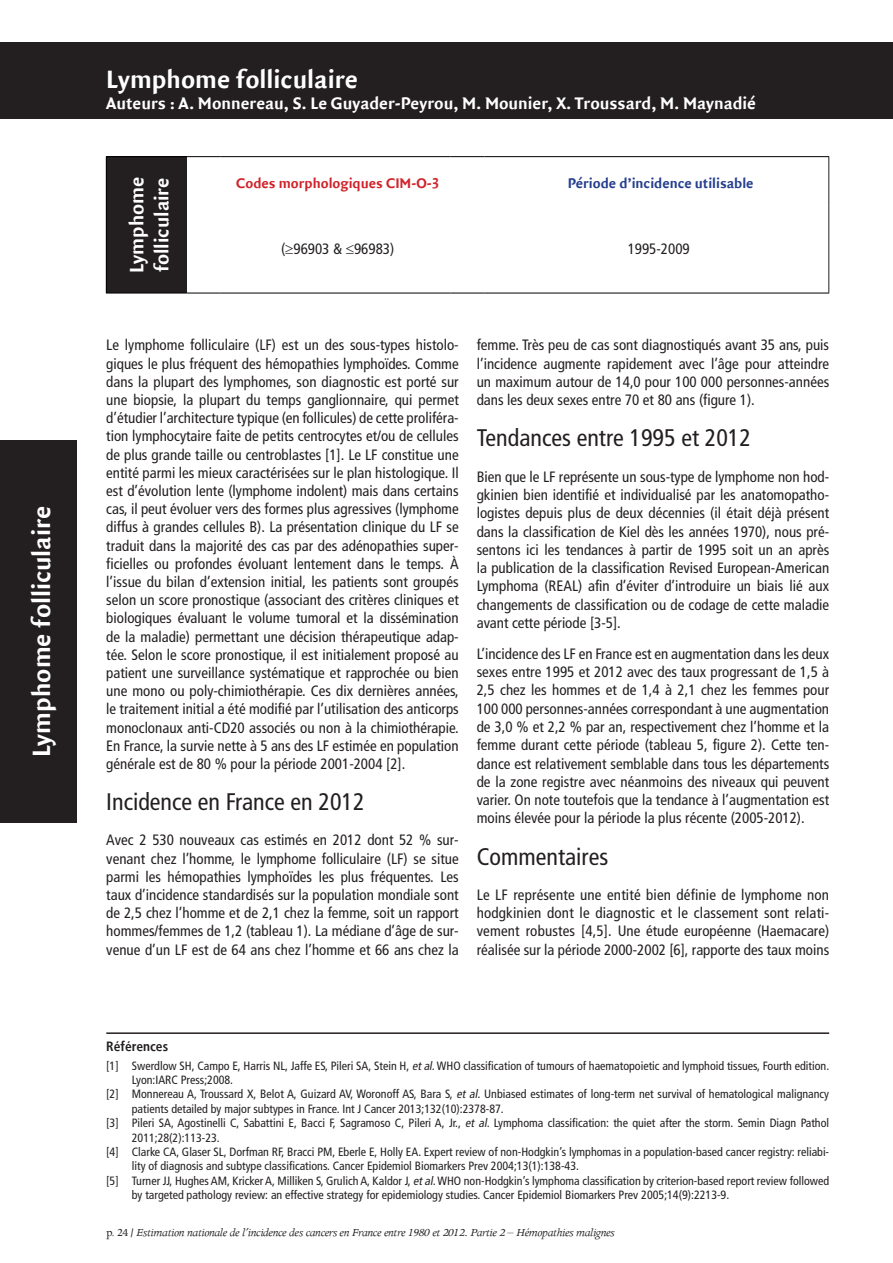
<style>
.page{position:relative;width:893px;height:1263px;background:#fff}
.page>*{position:absolute;margin:0;border:0;box-sizing:border-box;transform-origin:0 0}
.TitrePartie{font:700 27px "Quadraat Sans";color:#fff}
.Titres1P1Fiches{font:condensed 24px "Frutiger";color:#231f20}
.TitrePartie-2{font:700 21px/25.2px "Quadraat Sans";color:#fff}
.AuteurTitrePartie{font:700 18px "Quadraat Sans";color:#fff}
.Body{font:condensed 15px/18.1px "Frutiger";color:#231f20;text-align:justify}
.Tab_Sous-titre{font:700 15px "Quadraat Sans";color:#253f8e}
.Tab_Sous-titre-2{font:700 15px "Quadraat Sans";color:#d1232a}
.Tab_body{font:condensed 15px "Frutiger";color:#231f20}
.REFERENCE_nbp{font:700 condensed 13.5px "Frutiger";color:#231f20}
.NoteBasPage{font:condensed 12px/14.4px "Frutiger";color:#231f20}
.t1{font:italic 12px "Apollo";letter-spacing:-.03em;color:#231f20}
.s1{font-style:italic}
.s2{font-style:normal}
.s3{font-family:"Quadraat Sans Caps";font-style:normal}
</style>
<div class="page">
<div style="left:0;top:43px;width:893px;height:76px;background:#231f20"></div>
<div style="left:0;top:440px;width:77px;height:383px;background:#231f20"></div>
<hr style="left:106px;top:1032px;width:723px;height:2px;background:#231f20">
<div style="left:106px;top:157px;width:81px;height:136px;background:#231f20"></div>
<hr style="left:106px;top:156px;width:81px;height:1px;background:#000">
<hr style="left:106px;top:157px;width:1px;height:48px;background:#000">
<hr style="left:187px;top:156px;width:34px;height:1px;background:#000">
<hr style="left:221px;top:156px;width:229px;height:1px;background:#000">
<hr style="left:450px;top:156px;width:34px;height:1px;background:#000">
<hr style="left:484px;top:156px;width:345px;height:1px;background:#000">
<hr style="left:106px;top:205px;width:1px;height:88px;background:#000">
<hr style="left:106px;top:293px;width:81px;height:1px;background:#000">
<hr style="left:187px;top:293px;width:34px;height:1px;background:#000">
<hr style="left:221px;top:293px;width:229px;height:1px;background:#000">
<hr style="left:450px;top:293px;width:34px;height:1px;background:#000">
<hr style="left:484px;top:293px;width:345px;height:1px;background:#000">
<hr style="left:828px;top:157px;width:1px;height:48px;background:#231f20">
<hr style="left:828px;top:205px;width:1px;height:88px;background:#231f20">
<p class="TitrePartie" style="left:26px;top:757px;width:253px;rotate:-90deg">Lymphome folliculaire</p>
<p class="TitrePartie" style="left:106px;top:64px;width:253px">Lymphome folliculaire</p>
<p class="AuteurTitrePartie" style="left:106px;top:93px;width:651px">Auteurs : A. Monnereau, S. Le Guyader-Peyrou, M. Mounier, X. Troussard, M. Maynadié</p>
<p class="TitrePartie-2" style="left:125px;top:273px;width:98px;rotate:-90deg">Lymphome folliculaire</p>
<p class="Tab_Sous-titre-2" style="left:236px;top:174px;width:205px">Codes morphologiques CIM-O-3</p>
<p class="Tab_Sous-titre" style="left:568px;top:174px;width:187px">Période d’incidence utilisable</p>
<p class="Tab_body" style="left:281px;top:240px;width:115px">(≥96903 &amp; ≤96983)</p>
<p class="Tab_body" style="left:628px;top:240px;width:64px">1995-2009</p>
<p class="Body" style="left:106px;top:336px;width:354px">Le lymphome folliculaire (LF) est un des sous-types histolo&shy;giques le plus fréquent des hémopathies lymphoïdes. Comme dans la plupart des lymphomes, son diagnostic est porté sur une biopsie, la plupart du temps ganglionnaire, qui permet d’étudier l’architecture typique (en follicules) de cette proliféra&shy;tion lymphocytaire faite de petits centrocytes et/ou de cellules de plus grande taille ou centroblastes [1]. Le LF constitue une entité parmi les mieux caractérisées sur le plan histologique. Il est d’évolution lente (lymphome indolent) mais dans certains cas, il peut évoluer vers des formes plus agressives (lymphome diffus à grandes cellules B). La présentation clinique du LF se traduit dans la majorité des cas par des adénopathies super&shy;ficielles ou profondes évoluant lentement dans le temps. À l’issue du bilan d’extension initial, les patients sont groupés selon un score pronostique (associant des critères cliniques et biologiques évaluant le volume tumoral et la dissémination de la maladie) permettant une décision thérapeutique adap&shy;tée. Selon le score pronostique, il est initialement proposé au patient une surveillance systématique et rapprochée ou bien une mono ou poly-chimiothérapie. Ces dix dernières années, le traitement initial a été modifié par l’utilisation des anticorps monoclonaux anti-CD20 associés ou non à la chimiothérapie.<br>En France, la survie nette à 5 ans des LF estimée en population générale est de 80 % pour la période 2001-2004 [2].</p>
<p class="Titres1P1Fiches" style="left:106px;top:788px;width:260px">Incidence en France en 2012</p>
<p class="Body" style="left:106px;top:831px;width:354px">Avec 2 530 nouveaux cas estimés en 2012 dont 52 % sur&shy;venant chez l’homme, le lymphome folliculaire (LF) se situe parmi les hémopathies lymphoïdes les plus fréquentes. Les taux d’incidence standardisés sur la population mondiale sont de 2,5 chez l’homme et de 2,1 chez la femme, soit un rapport hommes/femmes de 1,2 (tableau 1). La médiane d’âge de sur&shy;venue d’un LF est de 64 ans chez l’homme et 66 ans chez la</p>
<p class="Body" style="left:477px;top:336px;width:354px">femme. Très peu de cas sont diagnostiqués avant 35 ans, puis l’incidence augmente rapidement avec l’âge pour atteindre un maximum autour de 14,0 pour 100 000 personnes-années dans les deux sexes entre 70 et 80 ans (figure 1).</p>
<p class="Titres1P1Fiches" style="left:477px;top:424px;width:276px">Tendances entre 1995 et 2012</p>
<p class="Body" style="left:477px;top:467px;width:354px">Bien que le LF représente un sous-type de lymphome non hod&shy;gkinien bien identifié et individualisé par les anatomopatho&shy;logistes depuis plus de deux décennies (il était déjà présent dans la classification de Kiel dès les années 1970), nous pré&shy;sentons ici les tendances à partir de 1995 soit un an après la publication de la classification Revised European-American Lymphoma (REAL) afin d’éviter d’introduire un biais lié aux changements de classification ou de codage de cette maladie avant cette période [3-5].</p>
<p class="Body" style="left:477px;top:645px;width:354px">L’incidence des LF en France est en augmentation dans les deux sexes entre 1995 et 2012 avec des taux progressant de 1,5 à 2,5 chez les hommes et de 1,4 à 2,1 chez les femmes pour 100 000 personnes-années correspondant à une augmentation de 3,0 % et 2,2 % par an, respectivement chez l’homme et la femme durant cette période (tableau 5, figure 2). Cette ten&shy;dance est relativement semblable dans tous les départements de la zone registre avec néanmoins des niveaux qui peuvent varier. On note toutefois que la tendance à l’augmentation est moins élevée pour la période la plus récente (2005-2012).</p>
<p class="Titres1P1Fiches" style="left:477px;top:842px;width:133px">Commentaires</p>
<p class="Body" style="left:477px;top:886px;width:354px">Le LF représente une entité bien définie de lymphome non hodgkinien dont le diagnostic et le classement sont relati&shy;vement robustes [4,5]. Une étude européenne (Haemacare) réalisée sur la période 2000-2002 [6], rapporte des taux moins</p>
<p class="REFERENCE_nbp" style="left:106px;top:1038px;width:63px">Références</p>
<p class="NoteBasPage" style="left:132px;top:1058px;width:699px;text-indent:-26px">[1] Swerdlow SH, Campo E, Harris NL, Jaffe ES, Pileri SA, Stein H, <span class="s1">etal.</span>WHO classification of tumours of haematopoietic and lymphoid tissues, Fourth edition.<br>Lyon:IARC Press;2008.</p>
<p class="NoteBasPage" style="left:132px;top:1087px;width:699px;text-indent:-26px">[2] Monnereau A, Troussard X, Belot A, Guizard AV, Woronoff AS, Bara S, <span class="s1">et al.</span> Unbiased estimates of long-term net survival of hematological malignancy patients detailed by major subtypes in France. Int J Cancer 2013;132(10):2378-87.</p>
<p class="NoteBasPage" style="left:132px;top:1116px;width:699px;text-indent:-26px">[3] Pileri SA, Agostinelli C, Sabattini E, Bacci F, Sagramoso C, Pileri A, Jr., <span class="s1">et al.</span> Lymphoma classification: the quiet after the storm. Semin Diagn Pathol<br>2011;28(2):113-23.</p>
<p class="NoteBasPage" style="left:132px;top:1145px;width:699px;text-indent:-26px">[4] Clarke CA, Glaser SL, Dorfman RF, Bracci PM, Eberle E, Holly EA. Expert review of non-Hodgkin’s lymphomas in a population-based cancer registry: reliabi&shy;lity of diagnosis and subtype classifications. Cancer Epidemiol Biomarkers Prev 2004;13(1):138-43.</p>
<p class="NoteBasPage" style="left:132px;top:1173px;width:699px;text-indent:-26px">[5] Turner JJ, Hughes AM, Kricker A, Milliken S, Grulich A, Kaldor J, <span class="s1">etal.</span>WHO non-Hodgkin’s lymphoma classification by criterion-based report review followed by targeted pathology review: an effective strategy for epidemiology studies. Cancer Epidemiol Biomarkers Prev 2005;14(9):2213-9.</p>
<p class="t1" style="left:106px;top:1225px;width:510px"><span class="s2">p. 24</span> <span class="s3">/</span> Estimation nationale de l’incidence des cancers en France entre 1980 et 2012. Partie 2 – Hémopathies malignes</p>
</div>
